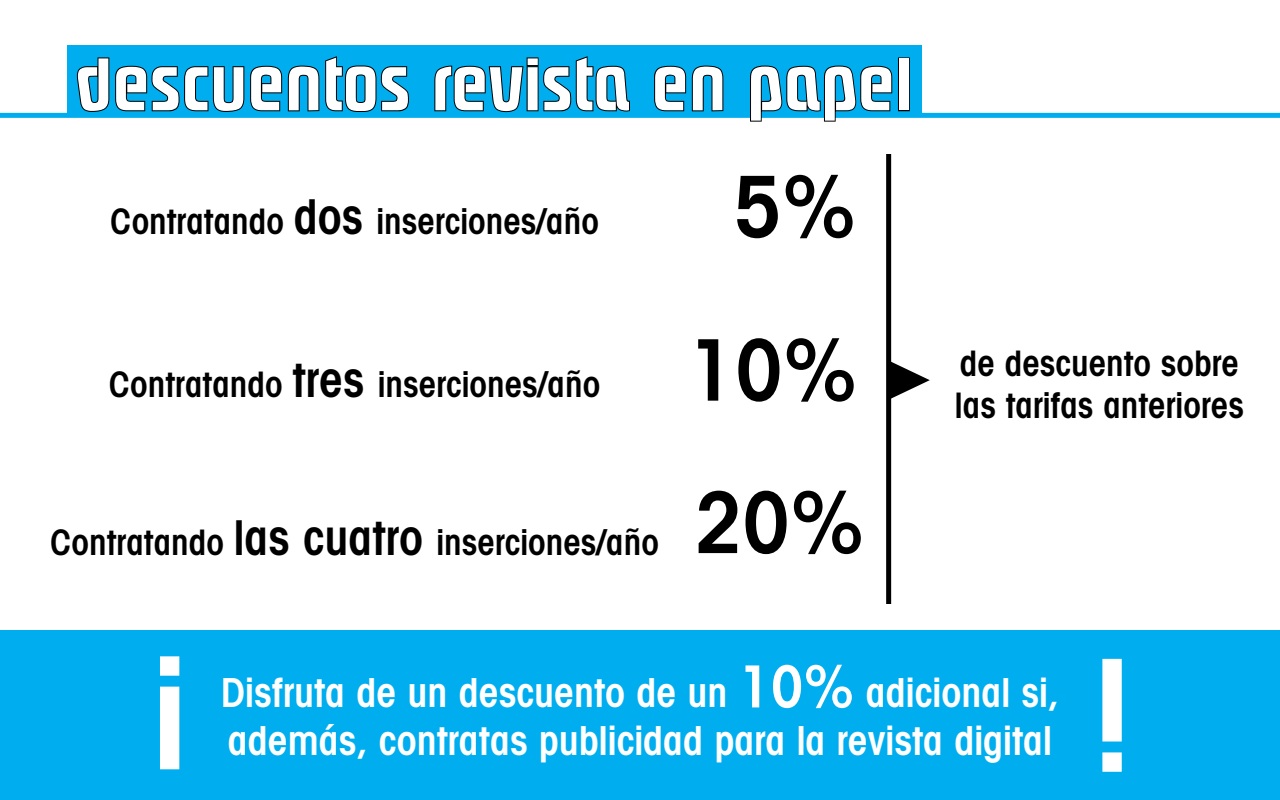
<style>
.page{position:relative;width:1280px;height:800px;background:#fff}
.page>*{position:absolute;margin:0;border:0;box-sizing:border-box;transform-origin:0 0}
.t1{font:600 condensed 156px "Avant Garde";color:#fff}
.t2{font:600 condensed 84.8px/152.4px "Avant Garde";color:#000}
.t3{font:500 72px "Phrastic";color:#fff}
.t4{font:600 condensed 40px "Avant Garde";color:#fff}
.t5{font:600 condensed 35.2px/42.2px "Avant Garde";color:#000}
.s1{font-size:48px}
.s2{font-size:58px}
</style>
<div class="page">
<div style="left:0;top:630px;width:1280px;height:170px;background:#00aeef"></div>
<div style="left:0;top:113px;width:1280px;height:5px;background:#00aeef"></div>
<div style="left:68px;top:45px;width:854px;height:71px;background:#00aeef"></div>
<svg style="left:76px;top:56px;width:333px;height:56px"></svg>
<svg style="left:434px;top:56px;width:196px;height:57px"></svg>
<svg style="left:654px;top:65px;width:70px;height:47px"></svg>
<svg style="left:749px;top:65px;width:144px;height:57px"></svg>
<div style="left:898px;top:57px;width:12px;height:54px;border:2px solid #000"></div>
<div style="left:886px;top:154px;width:5px;height:450px;background:#000"></div>
<svg style="left:891px;top:361px;width:39px;height:38px"></svg>
<h3 class="t3" style="left:76px;top:46px;width:838px">descuentos revista en papel</h3>
<p class="t5" style="left:110px;top:200px;width:490px">Contratando <span class="s1">dos</span> inserciones/año</p>
<p class="t5" style="left:109px;top:363px;width:493px">Contratando <span class="s1">tres</span> inserciones/año</p>
<p class="t5" style="left:50px;top:521px;width:610px">Contratando <span class="s1">las cuatro</span> inserciones/año</p>
<h2 class="t2" style="left:734px;top:130px;width:124px">5%</h2>
<h2 class="t2" style="left:688px;top:293px;width:178px">10%<br>20%</h2>
<p class="t5" style="left:955px;top:342px;width:291px">de descuento sobre las tarifas anteriores</p>
<h1 class="t1" style="left:148px;top:594px;width:45px">¡</h1>
<p class="t4" style="left:221px;top:669px;width:840px">Disfruta de un descuento de un <span class="s2">10%</span> adicional si,</p>
<p class="t4" style="left:228px;top:717px;width:826px">además, contratas publicidad para la revista digital</p>
<h1 class="t1" style="left:1090px;top:620px;width:45px">!</h1>
</div>
